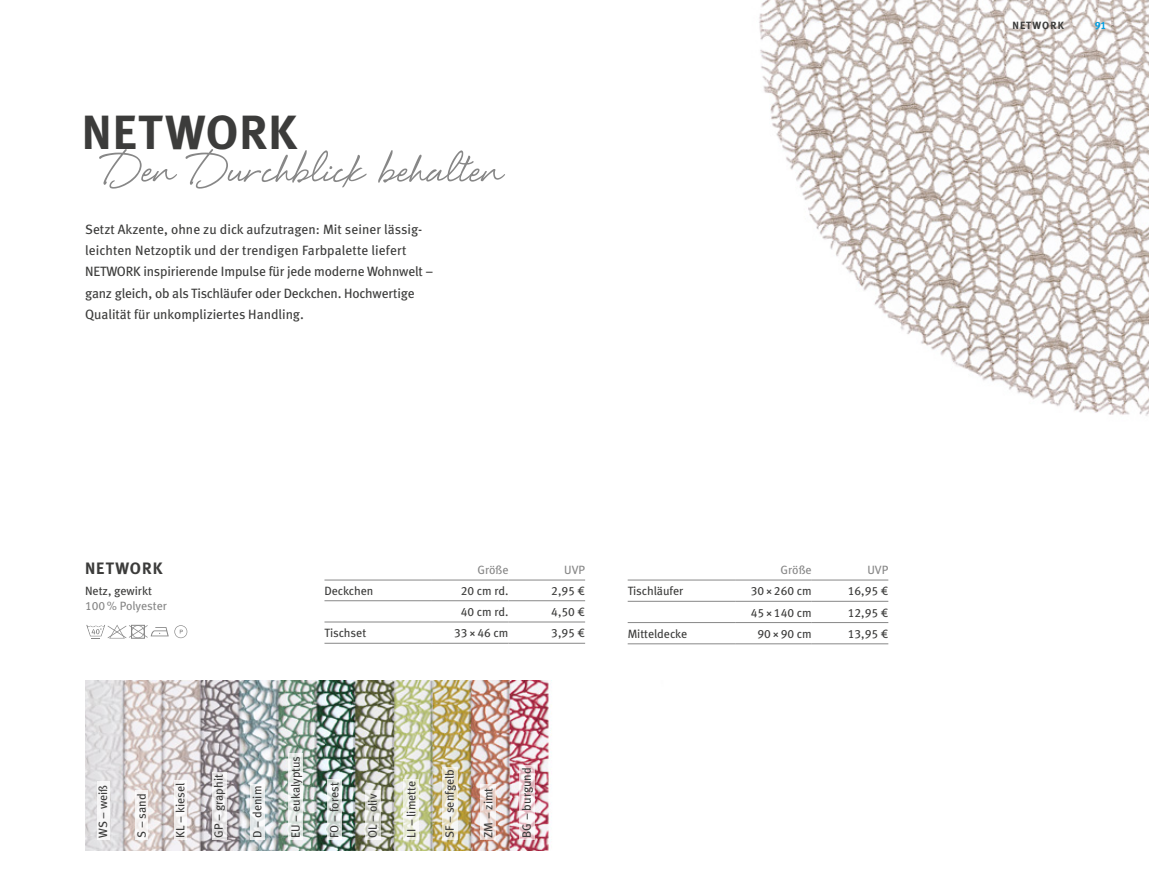
<style>
.page{position:relative;width:1149px;height:893px;background:#fff}
.page>*{position:absolute;margin:0;border:0;box-sizing:border-box;transform-origin:0 0}
.t1{font:72px "Eye Catching";color:#878787}
.t2{font:48px "Meta Bold LF";letter-spacing:.02em;color:#3c3c3b}
.t3{font:16.5px "Meta Bold LF";letter-spacing:.055em;color:#3c3c3b}
.t4{font:13.5px/21.3px "Meta Book LF";letter-spacing:-.005em;color:#3c3c3b}
.t5{font:12px "Meta Book LF";color:#3c3c3b}
.t6{font:12px "Meta Book LF";color:#878787}
.t7{font:10.5px "Meta Bold LF";letter-spacing:.1em;color:#3c3c3b}
.t8{font:10.5px "Meta Bold LF";color:#009fe3}
</style>
<div class="page">
<img style="left:85px;top:680px;width:467px;height:170px">
<img style="left:759px;top:0;width:389px;height:416px">
<div style="left:174px;top:780px;width:13px;height:60px;background:#f6f4f4"></div>
<div style="left:135px;top:790px;width:13px;height:50px;background:#f8f6f5"></div>
<div style="left:97px;top:782px;width:13px;height:58px;background:#f7f7f7"></div>
<svg style="left:288px;top:753px;width:15px;height:87px"></svg>
<svg style="left:327px;top:780px;width:14px;height:60px"></svg>
<svg style="left:250px;top:784px;width:14px;height:56px"></svg>
<svg style="left:212px;top:772px;width:14px;height:68px"></svg>
<svg style="left:403px;top:779px;width:16px;height:61px"></svg>
<svg style="left:364px;top:790px;width:16px;height:50px"></svg>
<svg style="left:441px;top:768px;width:16px;height:72px"></svg>
<svg style="left:518px;top:765px;width:16px;height:75px"></svg>
<svg style="left:480px;top:784px;width:15px;height:56px"></svg>
<svg style="left:86px;top:625px;width:101px;height:14px"></svg>
<hr style="left:627px;top:580px;width:108px;height:1px;background:#878787">
<hr style="left:735px;top:580px;width:76px;height:1px;background:#878787">
<hr style="left:811px;top:580px;width:77px;height:1px;background:#878787">
<hr style="left:627px;top:601px;width:108px;height:1px;background:#878787">
<hr style="left:735px;top:601px;width:76px;height:1px;background:#878787">
<hr style="left:811px;top:601px;width:77px;height:1px;background:#878787">
<hr style="left:627px;top:622px;width:108px;height:1px;background:#878787">
<hr style="left:735px;top:622px;width:76px;height:1px;background:#878787">
<hr style="left:811px;top:622px;width:77px;height:1px;background:#878787">
<hr style="left:627px;top:644px;width:108px;height:1px;background:#878787">
<hr style="left:735px;top:644px;width:76px;height:1px;background:#878787">
<hr style="left:811px;top:644px;width:77px;height:1px;background:#878787">
<hr style="left:324px;top:580px;width:108px;height:1px;background:#878787">
<hr style="left:432px;top:580px;width:76px;height:1px;background:#878787">
<hr style="left:508px;top:580px;width:77px;height:1px;background:#878787">
<hr style="left:324px;top:600px;width:108px;height:1px;background:#878787">
<hr style="left:432px;top:600px;width:76px;height:1px;background:#878787">
<hr style="left:508px;top:600px;width:77px;height:1px;background:#878787">
<hr style="left:324px;top:622px;width:108px;height:1px;background:#878787">
<hr style="left:432px;top:622px;width:76px;height:1px;background:#878787">
<hr style="left:508px;top:622px;width:77px;height:1px;background:#878787">
<hr style="left:324px;top:643px;width:108px;height:1px;background:#878787">
<hr style="left:432px;top:643px;width:76px;height:1px;background:#878787">
<hr style="left:508px;top:643px;width:77px;height:1px;background:#878787">
<h2 class="t2" style="left:82px;top:104px;width:216px">NETWORK</h2>
<h1 class="t1" style="left:103px;top:141px;width:400px">Den Durchblick behalten</h1>
<p class="t4" style="left:85px;top:218px;width:349px">Setzt Akzente, ohne zu dick aufzutragen: Mit seiner lässig&shy;leichten Netzoptik und der trendigen Farbpalette liefert NETWORK inspirierende Impulse für jede moderne Wohnwelt – ganz gleich, ob als Tischläufer oder Deckchen. Hochwertige Qualität für unkompliziertes Handling.</p>
<p class="t3" style="left:85px;top:558px;width:79px">NETWORK</p>
<p class="t5" style="left:85px;top:584px;width:68px">Netz, gewirkt</p>
<p class="t6" style="left:85px;top:599px;width:83px">100% Polyester</p>
<p class="t6" style="left:477px;top:563px;width:33px">Größe</p>
<p class="t6" style="left:564px;top:563px;width:22px">UVP</p>
<p class="t5" style="left:324px;top:584px;width:50px">Deckchen</p>
<p class="t5" style="left:460px;top:584px;width:49px">20 cm rd.</p>
<p class="t5" style="left:551px;top:584px;width:35px">2,95 €</p>
<p class="t5" style="left:460px;top:605px;width:49px">40 cm rd.</p>
<p class="t5" style="left:551px;top:605px;width:35px">4,50 €</p>
<p class="t5" style="left:324px;top:626px;width:43px">Tischset</p>
<p class="t5" style="left:454px;top:626px;width:56px">33×46 cm</p>
<p class="t5" style="left:551px;top:626px;width:35px">3,95 €</p>
<p class="t6" style="left:780px;top:563px;width:33px">Größe</p>
<p class="t6" style="left:867px;top:563px;width:22px">UVP</p>
<p class="t5" style="left:627px;top:584px;width:57px">Tischläufer</p>
<p class="t5" style="left:750px;top:584px;width:62px">30×260 cm</p>
<p class="t5" style="left:847px;top:584px;width:42px">16,95 €</p>
<p class="t5" style="left:750px;top:605px;width:62px">45×140 cm</p>
<p class="t5" style="left:847px;top:605px;width:42px">12,95 €</p>
<p class="t5" style="left:627px;top:627px;width:61px">Mitteldecke</p>
<p class="t5" style="left:757px;top:627px;width:56px">90×90 cm</p>
<p class="t5" style="left:847px;top:627px;width:42px">13,95 €</p>
<p class="t5" style="left:96px;top:838px;width:55px;rotate:-90deg">WS – weiß</p>
<p class="t5" style="left:135px;top:838px;width:45px;rotate:-90deg">S – sand</p>
<p class="t5" style="left:173px;top:838px;width:56px;rotate:-90deg">KL – kiesel</p>
<p class="t5" style="left:211px;top:838px;width:65px;rotate:-90deg">GP – graphit</p>
<p class="t5" style="left:250px;top:838px;width:53px;rotate:-90deg">D – denim</p>
<p class="t5" style="left:288px;top:838px;width:83px;rotate:-90deg">EU – eukalyptus</p>
<p class="t5" style="left:327px;top:838px;width:57px;rotate:-90deg">FO – forest</p>
<p class="t5" style="left:365px;top:838px;width:45px;rotate:-90deg">OL – oliv</p>
<p class="t5" style="left:404px;top:838px;width:58px;rotate:-90deg">LI – limette</p>
<p class="t5" style="left:442px;top:838px;width:70px;rotate:-90deg">SF – senfgelb</p>
<p class="t5" style="left:481px;top:838px;width:51px;rotate:-90deg">ZM – zimt</p>
<p class="t5" style="left:519px;top:838px;width:72px;rotate:-90deg">BG – burgund</p>
<p class="t7" style="left:1012px;top:20px;width:53px">NETWORK</p>
<p class="t8" style="left:1094px;top:20px;width:13px">91</p>
</div>
